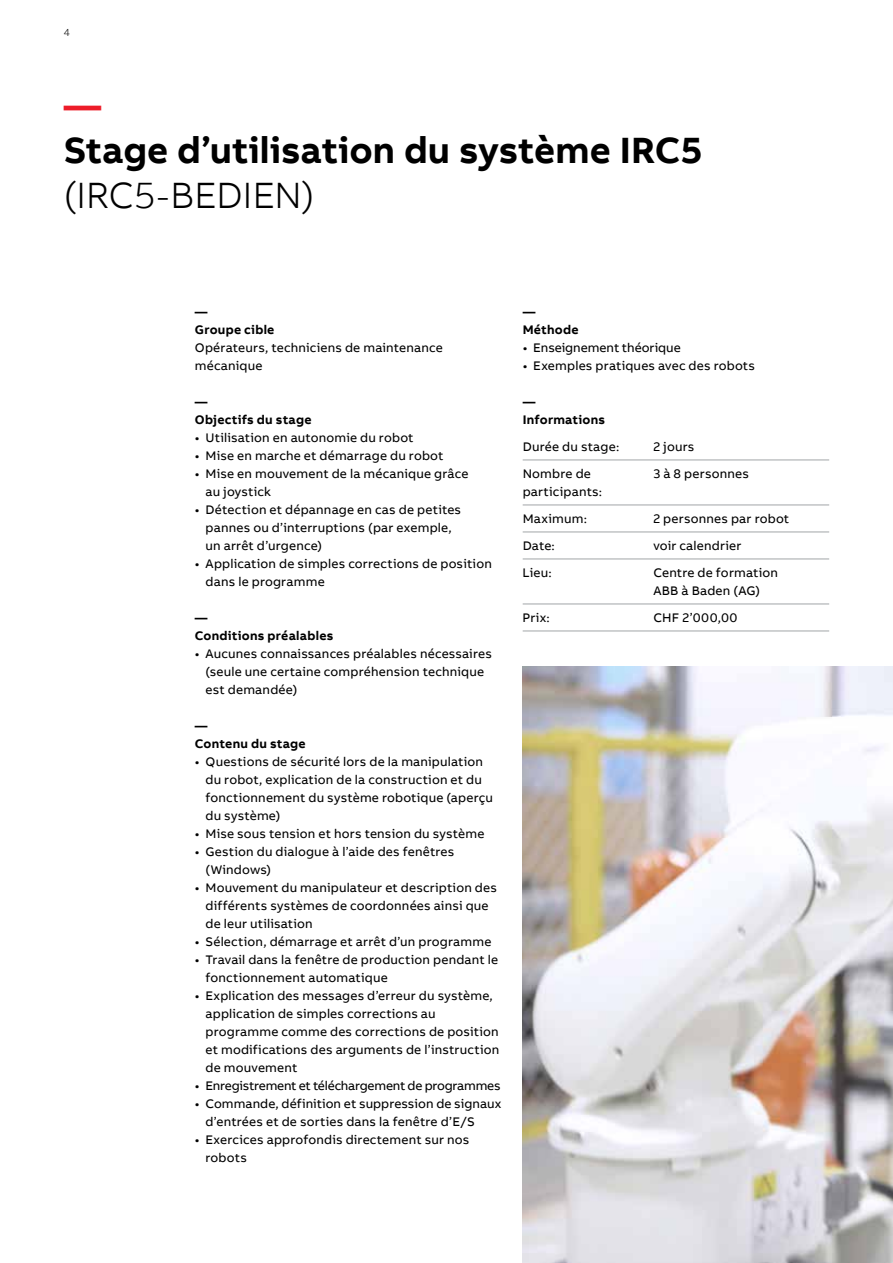
<style>
.page{position:relative;width:893px;height:1263px;background:#fff}
.page>*{position:absolute;margin:0;border:0;box-sizing:border-box;transform-origin:0 0}
.t1{font:700 37.5px "AB Bvoice";color:#000}
.t2{font:300 37.5px "AB Bvoice";letter-spacing:-.01em;color:#000}
.t3{font:700 37.5px "AB Bvoice";color:#ed1c29}
.t4{font:12.75px/18px "AB Bvoice";letter-spacing:.015em;color:#000}
.t5{font:700 12.75px/18px "AB Bvoice";letter-spacing:.02em;color:#000}
.t6{font:12.75px "AB Bvoice";letter-spacing:-.02em;color:#000}
.t7{font:300 10.5px "AB Bvoice";color:#000}
</style>
<div class="page">
<hr style="left:523px;top:459px;width:306px;height:1px;background:#b1b4b6">
<hr style="left:523px;top:504px;width:306px;height:1px;background:#b1b4b6">
<hr style="left:523px;top:531px;width:306px;height:1px;background:#b1b4b6">
<hr style="left:523px;top:558px;width:306px;height:1px;background:#b1b4b6">
<hr style="left:523px;top:603px;width:306px;height:1px;background:#b1b4b6">
<hr style="left:523px;top:630px;width:306px;height:1px;background:#b1b4b6">
<img style="left:523px;top:667px;width:370px;height:596px">
<p class="t7" style="left:64px;top:26px;width:8px">4</p>
<h1 class="t3" style="left:64px;top:81px;width:39px">—</h1>
<h1 class="t1" style="left:64px;top:126px;width:640px">Stage d’utilisation du système IRC5</h1>
<h1 class="t2" style="left:64px;top:173px;width:252px">(IRC5-BEDIEN)</h1>
<p class="t5" style="left:195px;top:302px;width:81px">—<br>Groupe cible</p>
<p class="t4" style="left:195px;top:339px;width:249px">Opérateurs, techniciens de maintenance mécanique</p>
<p class="t5" style="left:195px;top:392px;width:118px">—<br>Objectifs du stage</p>
<p class="t4" style="left:195px;top:429px;width:220px">• Utilisation en autonomie du robot</p>
<p class="t4" style="left:195px;top:447px;width:250px">• Mise en marche et démarrage du robot</p>
<p class="t4" style="left:206px;top:465px;width:264px;text-indent:-11px">• Mise en mouvement de la mécanique grâce au joystick</p>
<p class="t4" style="left:206px;top:501px;width:257px;text-indent:-11px">• Détection et dépannage en cas de petites pannes ou d’interruptions (par exemple, un arrêt d’urgence)</p>
<p class="t4" style="left:206px;top:555px;width:288px;text-indent:-11px">• Application de simples corrections de position dans le programme</p>
<p class="t5" style="left:195px;top:609px;width:140px">—<br>Conditions préalables</p>
<p class="t4" style="left:206px;top:645px;width:288px;text-indent:-11px">• Aucunes connaissances préalables nécessaires (seule une certaine compréhension technique est demandée)</p>
<p class="t5" style="left:195px;top:717px;width:112px">—<br>Contenu du stage</p>
<p class="t4" style="left:206px;top:753px;width:289px;text-indent:-11px">• Questions de sécurité lors de la manipulation du robot, explication de la construction et du fonctionnement du système robotique (aperçu du système)</p>
<p class="t4" style="left:195px;top:825px;width:291px">• Mise sous tension et hors tension du système</p>
<p class="t4" style="left:206px;top:843px;width:250px;text-indent:-11px">• Gestion du dialogue à l’aide des fenêtres (Windows)</p>
<p class="t4" style="left:206px;top:879px;width:293px;text-indent:-11px">• Mouvement du manipulateur et description des différents systèmes de coordonnées ainsi que de leur utilisation</p>
<p class="t4" style="left:195px;top:933px;width:298px">• Sélection, démarrage et arrêt d’un programme</p>
<p class="t4" style="left:206px;top:951px;width:294px;text-indent:-11px">• Travail dans la fenêtre de production pendant le fonctionnement automatique</p>
<p class="t4" style="left:206px;top:987px;width:295px;text-indent:-11px">• Explication des messages d’erreur du système, application de simples corrections au programme comme des corrections de position et modifications des arguments de l’instruction de mouvement</p>
<p class="t6" style="left:195px;top:1078px;width:307px">• Enregistrement et téléchargement de programmes</p>
<p class="t4" style="left:206px;top:1095px;width:297px;text-indent:-11px">• Commande, définition et suppression de signaux d’entrées et de sorties dans la fenêtre d’E/S</p>
<p class="t4" style="left:206px;top:1131px;width:265px;text-indent:-11px">• Exercices approfondis directement sur nos robots</p>
<p class="t5" style="left:523px;top:302px;width:57px">—<br>Méthode</p>
<p class="t4" style="left:523px;top:339px;width:160px">• Enseignement théorique</p>
<p class="t4" style="left:523px;top:357px;width:234px">• Exemples pratiques avec des robots</p>
<p class="t5" style="left:523px;top:392px;width:84px">—<br>Informations</p>
<p class="t4" style="left:523px;top:438px;width:98px">Durée du stage:</p>
<p class="t4" style="left:653px;top:438px;width:43px">2 jours</p>
<p class="t4" style="left:523px;top:465px;width:70px">Nombre de</p>
<p class="t4" style="left:653px;top:465px;width:97px">3 à 8 personnes</p>
<p class="t4" style="left:523px;top:478px;width:81px;line-height:27px">participants:<br>Maximum:</p>
<p class="t4" style="left:653px;top:510px;width:137px">2 personnes par robot</p>
<p class="t4" style="left:523px;top:537px;width:34px">Date:</p>
<p class="t4" style="left:653px;top:537px;width:90px">voir calendrier</p>
<p class="t4" style="left:523px;top:564px;width:31px">Lieu:</p>
<p class="t4" style="left:653px;top:564px;width:126px">Centre de formation<br>ABB à Baden (AG)</p>
<p class="t4" style="left:523px;top:609px;width:29px">Prix:</p>
<p class="t4" style="left:653px;top:609px;width:86px">CHF 2’000,00</p>
</div>
